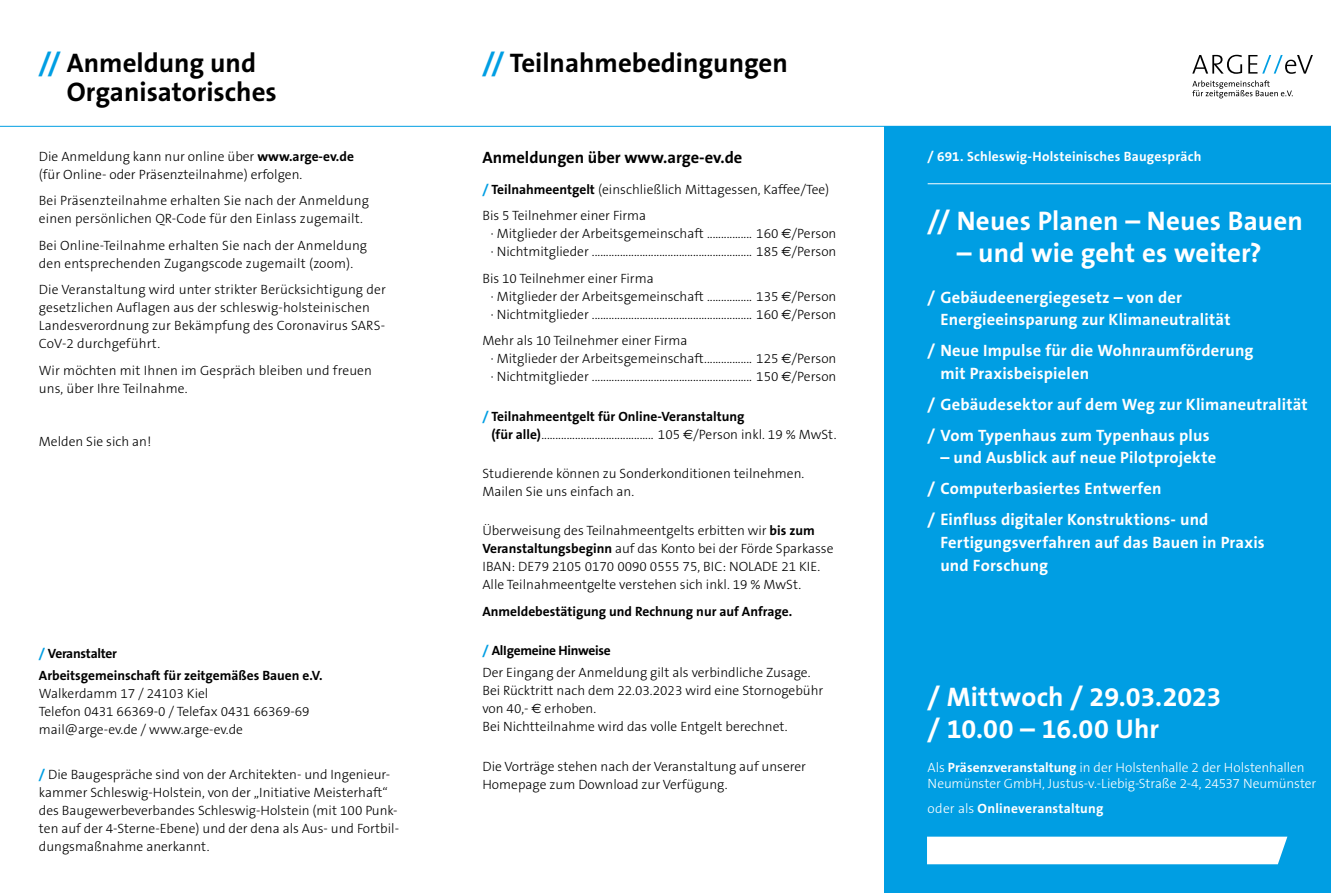
<style>
.page{position:relative;width:1331px;height:893px;background:#fff}
.page>*{position:absolute;margin:0;border:0;box-sizing:border-box;transform-origin:0 0}
.t1{font:700 27px/32.4px "The Sans B7";letter-spacing:.005em;color:#fff}
.t2{font:700 27px/28.5px "The Sans B7";color:#000}
.t3{font:700 16.5px/22.5px "The Sans B7";letter-spacing:.01em;color:#fff}
.t4{font:700 16.5px "The Sans B7";color:#000}
.t5{font:300 13.5px/18px "The Sans B3";color:#000}
.t6{font:700 13.5px/22.2px "The Sans B7";color:#000}
.t7{font:300 13.5px/16.2px "The Sans B3";letter-spacing:-.01em;color:#fff}
.t8{font:700 13.5px "The Sans B7";letter-spacing:.02em;color:#fff}
.t9{font:700 13.5px "The Sans B7";letter-spacing:-.02em;color:#000}
.s1{color:#009ee3}
.s2{font-family:"The Sans B7";font-weight:700}
.s3{font-family:"The Sans B7";font-weight:700;color:#009ee3}
.s4{font-family:"Euro Sans";font-weight:400}
.s5{font-family:"The Sans B3";font-weight:300}
</style>
<div class="page">
<hr style="left:0;top:126px;width:1331px;height:1px;background:#009ee3">
<div style="left:884px;top:126px;width:447px;height:767px;background:#009ee3"></div>
<svg style="left:1192px;top:80px;width:101px;height:18px"></svg>
<svg style="left:1192px;top:55px;width:50px;height:19px"></svg>
<svg style="left:1248px;top:55px;width:65px;height:19px"></svg>
<div style="left:927px;top:837px;width:360px;height:27px;background:#fff"></div>
<hr style="left:928px;top:183px;width:403px;height:1px;background:#fff">
<h1 class="t2" style="left:67px;top:50px;width:211px;text-indent:-28px"><span class="s1">//</span> Anmeldung und<br>Organisatorisches</h1>
<h1 class="t2" style="left:482px;top:50px;width:307px"><span class="s1">//</span> Teilnahmebedingungen</h1>
<p class="t5" style="left:39px;top:148px;width:317px">Die Anmeldung kann nur online über <span class="s2">www.arge-ev.de </span>(für Online- oder Präsenzteilnahme) erfolgen.</p>
<p class="t5" style="left:39px;top:192px;width:332px">Bei Präsenzteilnahme erhalten Sie nach der Anmeldung einen persönlichen QR-Code für den Einlass zugemailt.</p>
<p class="t5" style="left:39px;top:237px;width:330px">Bei Online-Teilnahme erhalten Sie nach der Anmeldung den entsprechenden Zugangscode zugemailt (zoom).</p>
<p class="t5" style="left:39px;top:281px;width:348px">Die Veranstaltung wird unter strikter Berücksichtigung der gesetzlichen Auflagen aus der schleswig-holsteinischen Landesverordnung zur Bekämpfung des Coronavirus SARS-CoV-2 durchgeführt.</p>
<p class="t5" style="left:39px;top:362px;width:335px">Wir möchten mit Ihnen im Gespräch bleiben und freuen uns, über Ihre Teilnahme.</p>
<p class="t5" style="left:39px;top:433px;width:114px">Melden Sie sich an!</p>
<p class="t6" style="left:39px;top:643px;width:285px"><span class="s1">/</span> Veranstalter<br>Arbeitsgemeinschaft für zeitgemäßes Bauen e.V.</p>
<p class="t5" style="left:39px;top:685px;width:272px">Walkerdamm 17 / 24103 Kiel<br>Telefon 0431 66369-0 / Telefax 0431 66369-69 mail@arge-ev.de / www.arge-ev.de</p>
<p class="t5" style="left:39px;top:766px;width:362px"><span class="s3">/</span> Die Baugespräche sind von der Architekten- und Ingenieur&shy;kammer Schleswig-Holstein, von der „Initiative Meisterhaft“ des Baugewerbeverbandes Schleswig-Holstein (mit 100 Punk&shy;ten auf der 4-Sterne-Ebene) und der dena als Aus- und Fortbil&shy;dungsmaßnahme anerkannt.</p>
<p class="t4" style="left:482px;top:149px;width:261px">Anmeldungen über www.arge-ev.de</p>
<p class="t5" style="left:482px;top:176px;width:348px;line-height:26.5px"><span class="s3">/</span> <span class="s2">Teilnahmeentgelt</span> (einschließlich Mittagessen, Kaffee/Tee)<br>Bis 5 Teilnehmer einer Firma</p>
<p class="t5" style="left:491px;top:225px;width:347px">· Mitglieder der Arbeitsgemeinschaft ................ 160 <span class="s4">€</span>/Person · Nichtmitglieder ......................................................... 185 <span class="s4">€</span>/Person</p>
<p class="t5" style="left:491px;top:270px;width:347px;text-indent:-9px">Bis 10 Teilnehmer einer Firma<br>· Mitglieder der Arbeitsgemeinschaft ................ 135 <span class="s4">€</span>/Person · Nichtmitglieder ......................................................... 160 <span class="s4">€</span>/Person</p>
<p class="t5" style="left:491px;top:332px;width:347px;text-indent:-9px">Mehr als 10 Teilnehmer einer Firma<br>· Mitglieder der Arbeitsgemeinschaft................. 125 <span class="s4">€</span>/Person · Nichtmitglieder ......................................................... 150 <span class="s4">€</span>/Person</p>
<p class="t6" style="left:482px;top:405px;width:264px"><span class="s1">/</span> Teilnahmeentgelt für Online-Veranstaltung</p>
<p class="t5" style="left:491px;top:425px;width:347px"><span class="s2">(für alle)</span>........................................ 105 <span class="s4">€</span>/Person inkl. 19 % MwSt.</p>
<p class="t5" style="left:482px;top:465px;width:323px">Studierende können zu Sonderkonditionen teilnehmen.<br>Mailen Sie uns einfach an.</p>
<p class="t5" style="left:482px;top:522px;width:353px">Überweisung des Teilnahmeentgelts erbitten wir <span class="s2">bis zum Veranstaltungsbeginn</span> auf das Konto bei der Förde Sparkasse IBAN: DE79 2105 0170 0090 0555 75, BIC: NOLADE 21 KIE.<br>Alle Teilnahmeentgelte verstehen sich inkl. 19 % MwSt.</p>
<p class="t6" style="left:482px;top:600px;width:311px">Anmeldebestätigung und Rechnung nur auf Anfrage.</p>
<p class="t9" style="left:482px;top:643px;width:130px"><span class="s1">/</span> AlIgemeine Hinweise</p>
<p class="t5" style="left:482px;top:664px;width:342px">Der Eingang der Anmeldung gilt als verbindliche Zusage.<br>Bei Rücktritt nach dem 22.03.2023 wird eine Stornogebühr von 40,- <span class="s4">€</span> erhoben.<br>Bei Nichtteilnahme wird das volle Entgelt berechnet.</p>
<p class="t5" style="left:482px;top:758px;width:325px">Die Vorträge stehen nach der Veranstaltung auf unserer<br>Homepage zum Download zur Verfügung.</p>
<p class="t8" style="left:928px;top:149px;width:275px">/ 691. Schleswig-Holsteinisches Baugespräch</p>
<h1 class="t1" style="left:928px;top:205px;width:377px">// Neues Planen – Neues Bauen</h1>
<h1 class="t1" style="left:957px;top:238px;width:307px">– und wie geht es weiter?</h1>
<p class="t3" style="left:940px;top:287px;width:292px;text-indent:-13px">/ Gebäudeenergiegesetz – von der<br>Energieeinsparung zur Klimaneutralität</p>
<p class="t3" style="left:940px;top:340px;width:315px;text-indent:-13px">/ Neue Impulse für die Wohnraumförderung mit Praxisbeispielen</p>
<p class="t3" style="left:928px;top:389px;width:382px;line-height:31px">/ Gebäudesektor auf dem Weg zur Klimaneutralität / Vom Typenhaus zum Typenhaus plus</p>
<p class="t3" style="left:928px;top:443px;width:290px;line-height:31px;text-indent:13px">– und Ausblick auf neue Pilotprojekte / Computerbasiertes Entwerfen<br>/ Einfluss digitaler Konstruktions- und</p>
<p class="t3" style="left:940px;top:532px;width:326px">Fertigungsverfahren auf das Bauen in Praxis und Forschung</p>
<h1 class="t1" style="left:928px;top:682px;width:295px">/ Mittwoch / 29.03.2023 / 10.00 – 16.00 Uhr</h1>
<p class="t7" style="left:928px;top:759px;width:390px">Als <span class="s2">Präsenzveranstaltung</span> in der Holstenhalle 2 der Holstenhallen<br>Neumünster GmbH, Justus-v.-Liebig-Straße 2-4, 24537 Neumünster</p>
<p class="t8" style="left:928px;top:801px;width:177px"><span class="s5">oder als</span> Onlineveranstaltung</p>
</div>
